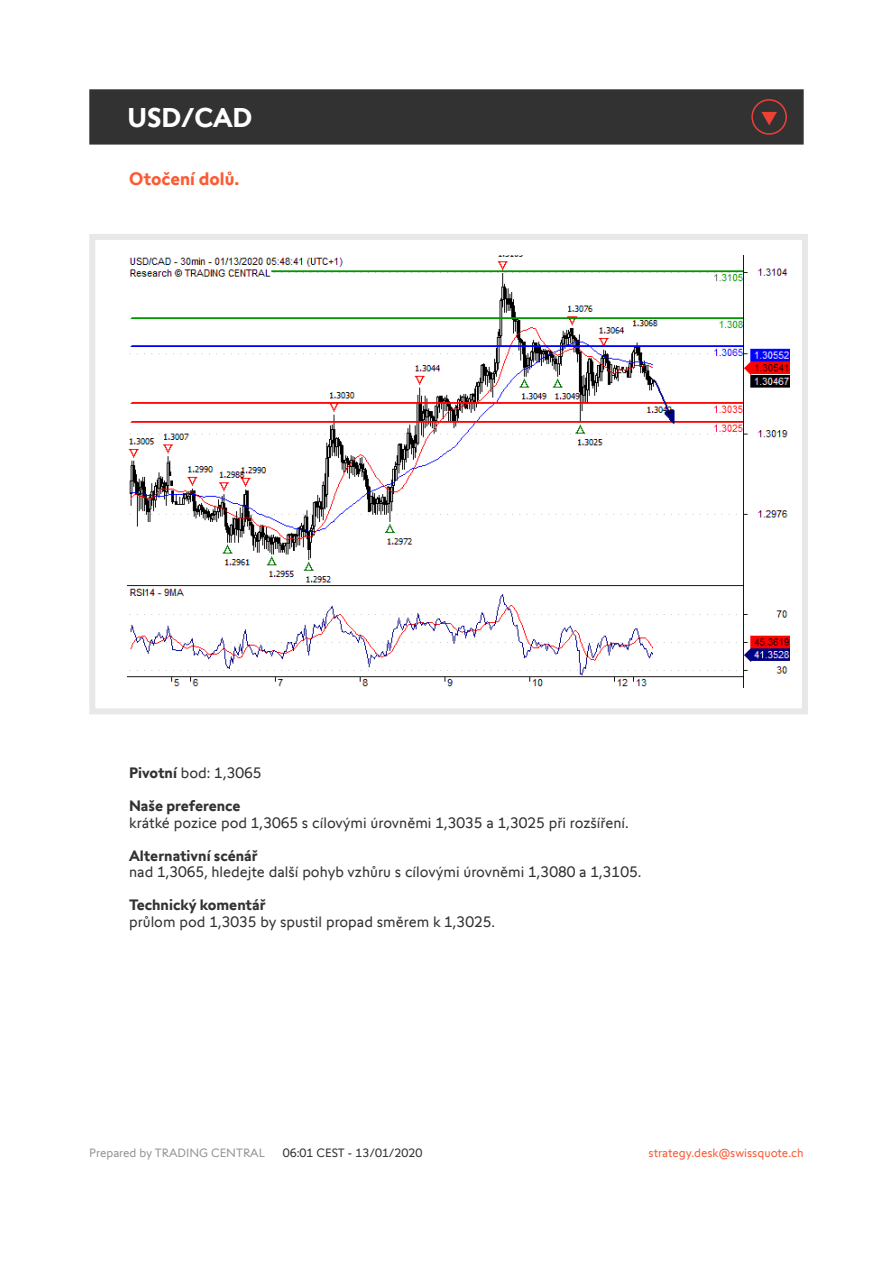
<style>
.page{position:relative;width:893px;height:1263px;background:#fff}
.page>*{position:absolute;margin:0;border:0;box-sizing:border-box;transform-origin:0 0}
.t1{font:700 27px "Swissquote CT";color:#fff}
.t2{font:700 18px "Swissquote CT";color:#fa5b35}
.t3{font:15px "Swissquote CT";color:#323232}
.t4{font:700 15px "Swissquote CT";color:#323232}
.t5{font:12px "Swissquote CT";color:#fa5b35}
.t6{font:12px "Swissquote CT";color:#939598}
.t7{font:12px "Swissquote CT";color:#323232}
.s1{font-weight:700}
</style>
<div class="page">
<div style="left:89px;top:234px;width:719px;height:480px;border:6px solid #e9e8e7"></div>
<div style="left:89px;top:89px;width:715px;height:56px;background:#323232;border:2px solid #323232"></div>
<img style="left:128px;top:255px;width:661px;height:432px">
<svg style="left:751px;top:99px;width:36px;height:36px"></svg>
<h1 class="t1" style="left:128px;top:101px;width:126px">USD/CAD</h1>
<p class="t2" style="left:129px;top:168px;width:112px">Otočení dolů.</p>
<p class="t3" style="left:129px;top:764px;width:134px"><span class="s1">Pivotní</span> bod: 1,3065</p>
<p class="t4" style="left:129px;top:797px;width:113px">Naše preference</p>
<p class="t3" style="left:129px;top:814px;width:501px">krátké pozice pod 1,3065 s cílovými úrovněmi 1,3035 a 1,3025 při rozšíření.</p>
<p class="t4" style="left:129px;top:846px;width:130px">Alternativní scénář</p>
<p class="t3" style="left:129px;top:863px;width:514px">nad 1,3065, hledejte další pohyb vzhůru s cílovými úrovněmi 1,3080 a 1,3105.</p>
<p class="t4" style="left:129px;top:896px;width:138px">Technický komentář</p>
<p class="t3" style="left:129px;top:913px;width:367px">průlom pod 1,3035 by spustil propad směrem k 1,3025.</p>
<p class="t6" style="left:89px;top:1145px;width:177px">Prepared by TRADING CENTRAL</p>
<p class="t7" style="left:283px;top:1145px;width:141px">06:01 CEST - 13/01/2020</p>
<p class="t5" style="left:649px;top:1145px;width:157px">strategy.desk@swissquote.ch</p>
</div>
